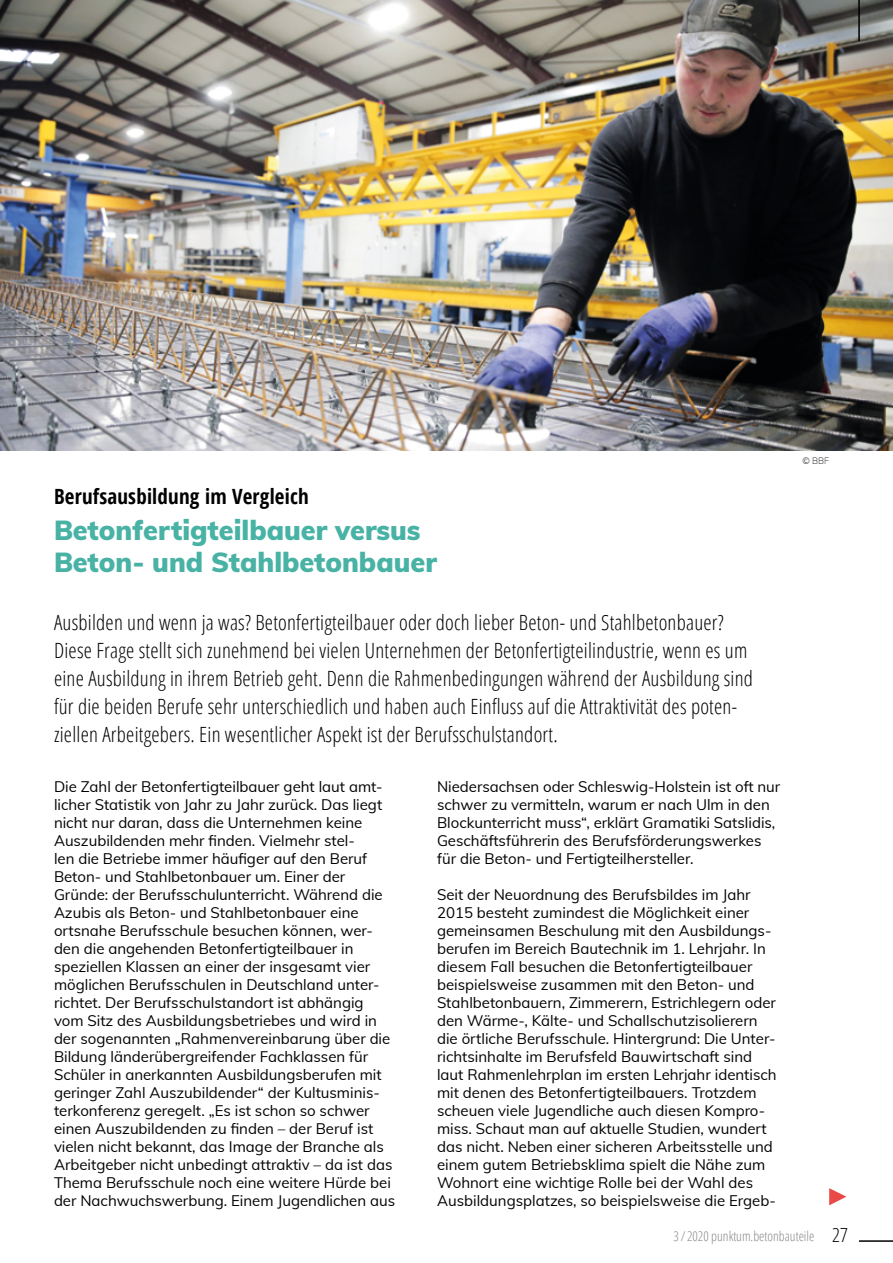
<style>
.page{position:relative;width:893px;height:1263px;background:#fff}
.page>*{position:absolute;margin:0;border:0;box-sizing:border-box;transform-origin:0 0}
.t1{font:900 27px/32.4px "Muli";color:#48b2a5}
.t2{font:300 condensed 21px/27.9px "Open Sans";letter-spacing:.01em;color:#000}
.t3{font:700 condensed 21px "Open Sans";letter-spacing:.01em;color:#000}
.t4{font:15px/18px "Muli";color:#000}
.t5{font:300 condensed 13.5px "Open Sans";color:#878787}
.t6{font:200 9px "Muli";color:#000}
.s1{font-size:19.5px;color:#000}
</style>
<div class="page">
<img style="left:0;top:0;width:893px;height:450px">
<svg style="left:829px;top:1188px;width:17px;height:17px"></svg>
<hr style="left:859px;top:1240px;width:34px;height:2px;background:#000">
<hr style="left:858px;top:0;width:2px;height:41px;background:#000">
<h2 class="t3" style="left:54px;top:482px;width:256px">Berufsausbildung im Vergleich</h2>
<h1 class="t1" style="left:54px;top:513px;width:384px">Betonfertigteilbauer versus<br>Beton- und Stahlbetonbauer</h1>
<p class="t2" style="left:54px;top:608px;width:701px">Ausbilden und wenn ja was? Betonfertigteilbauer oder doch lieber Beton- und Stahlbetonbauer?<br>Diese Frage stellt sich zunehmend bei vielen Unternehmen der Betonfertigteilindustrie, wenn es um eine Ausbildung in ihrem Betrieb geht. Denn die Rahmenbedingungen während der Ausbildung sind für die beiden Berufe sehr unterschiedlich und haben auch Einfluss auf die Attraktivität des poten&shy;ziellen Arbeitgebers. Ein wesentlicher Aspekt ist der Berufsschulstandort.</p>
<p class="t4" style="left:54px;top:777px;width:343px">Die Zahl der Betonfertigteilbauer geht laut amt&shy;licher Statistik von Jahr zu Jahr zurück. Das liegt nicht nur daran, dass die Unternehmen keine Auszubildenden mehr finden. Vielmehr stel-<br>len die Betriebe immer häufiger auf den Beruf Beton- und Stahlbetonbauer um. Einer der Gründe: der Berufsschulunterricht. Während die Azubis als Beton- und Stahlbetonbauer eine ortsnahe Berufsschule besuchen können, wer&shy;den die angehenden Betonfertigteilbauer in speziellen Klassen an einer der insgesamt vier möglichen Berufsschulen in Deutschland unter&shy;richtet. Der Berufsschulstandort ist abhängig vom Sitz des Ausbildungsbetriebes und wird in der sogenannten „Rahmenvereinbarung über die Bildung länderübergreifender Fachklassen für Schüler in anerkannten Ausbildungsberufen mit geringer Zahl Auszubildender“ der Kultusminis&shy;terkonferenz geregelt. „Es ist schon so schwer einen Auszubildenden zu finden – der Beruf ist vielen nicht bekannt, das Image der Branche als Arbeitgeber nicht unbedingt attraktiv – da ist das Thema Berufsschule noch eine weitere Hürde bei der Nachwuchswerbung. Einem Jugendlichen aus</p>
<p class="t4" style="left:437px;top:777px;width:345px">Niedersachsen oder Schleswig-Holstein ist oft nur schwer zu vermitteln, warum er nach Ulm in den Blockunterricht muss“, erklärt Gramatiki Satslidis, Geschäftsführerin des Berufsförderungswerkes für die Beton- und Fertigteilhersteller.</p>
<p class="t4" style="left:437px;top:885px;width:341px">Seit der Neuordnung des Berufsbildes im Jahr 2015 besteht zumindest die Möglichkeit einer gemeinsamen Beschulung mit den Ausbildungs&shy;berufen im Bereich Bautechnik im 1. Lehrjahr. In diesem Fall besuchen die Betonfertigteilbauer beispielsweise zusammen mit den Beton- und Stahlbetonbauern, Zimmerern, Estrichlegern oder den Wärme-, Kälte- und Schallschutzisolierern die örtliche Berufsschule. Hintergrund: Die Unter&shy;richtsinhalte im Berufsfeld Bauwirtschaft sind laut Rahmenlehrplan im ersten Lehrjahr identisch mit denen des Betonfertigteilbauers. Trotzdem scheuen viele Jugendliche auch diesen Kompro&shy;miss. Schaut man auf aktuelle Studien, wundert das nicht. Neben einer sicheren Arbeitsstelle und einem gutem Betriebsklima spielt die Nähe zum Wohnort eine wichtige Rolle bei der Wahl des Ausbildungsplatzes, so beispielsweise die Ergeb-</p>
<p class="t6" style="left:802px;top:454px;width:28px">© BBF</p>
<p class="t5" style="left:673px;top:1227px;width:176px">3 / 2020 punktum.betonbauteile <span class="s1">27</span></p>
</div>
